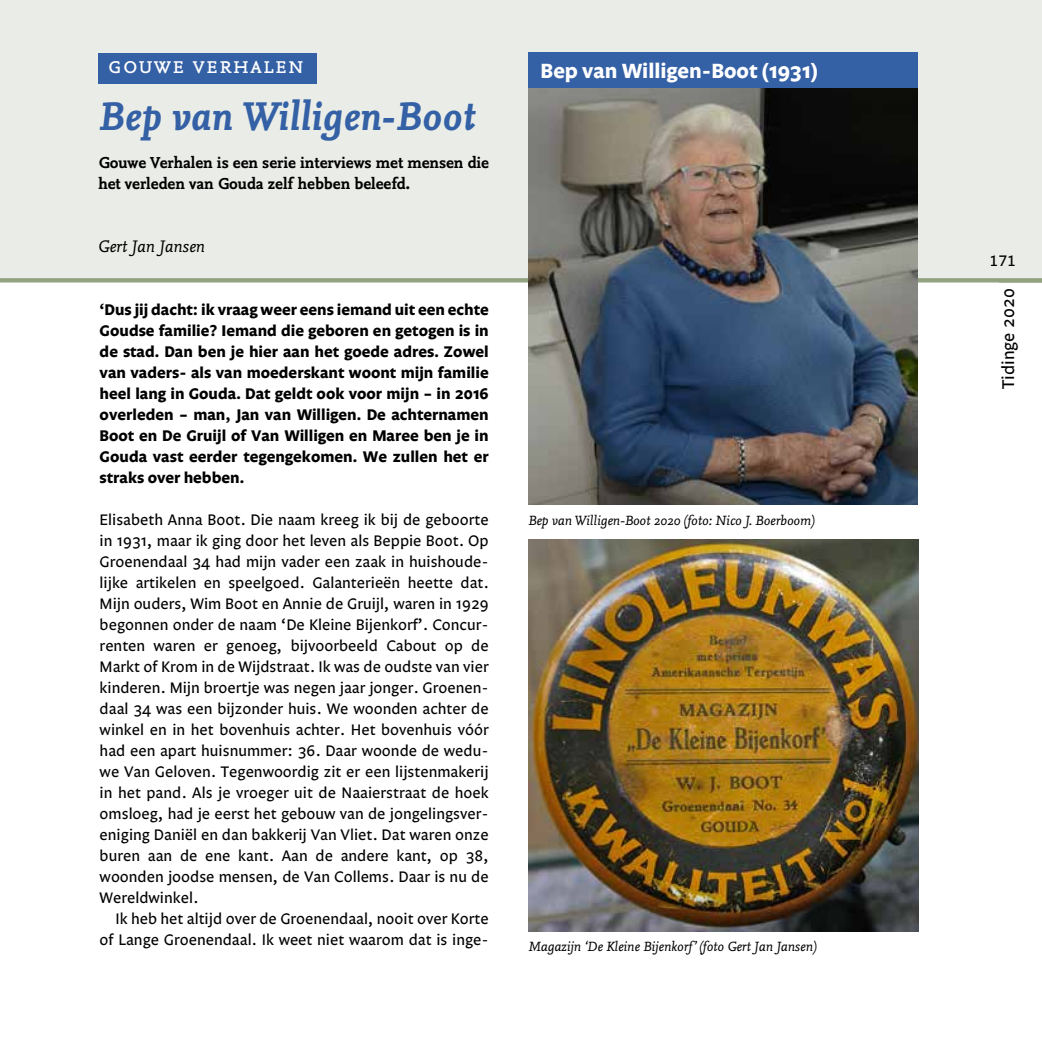
<style>
.page{position:relative;width:1042px;height:1042px;background:#fff}
.page>*{position:absolute;margin:0;border:0;box-sizing:border-box;transform-origin:0 0}
.t1{font:italic 700 42px "Nexus Mix";color:#3460a5}
.t2{font:24.5px "Nexus Mix Regular SC";letter-spacing:.05em;color:#fff}
.t3{font:700 21px "Legato One";color:#fff}
.t4{font:italic 17.5px "Nexus Mix";color:#000}
.t5{font:17.5px "Legato One";color:#000}
.t6{font:700 16.62px/21px "Nexus Mix";color:#000}
.t7{font:15.75px/21px "Legato One";color:#000;text-align:justify}
.t8{font:700 15.75px/21px "Legato One";color:#000;text-align:justify}
.t9{font:15.75px "Legato One TF";color:#000}
.t10{font:italic 14px "Nexus Mix";color:#000}
</style>
<div class="page">
<div style="left:999px;top:278px;width:43px;height:5px;background:#a8b499"></div>
<div style="left:0;top:0;width:1042px;height:280px;background:#eaede7"></div>
<svg style="left:0;top:278px;width:1042px;height:4px;background:#96a484"></svg>
<img style="left:528px;top:88px;width:389px;height:416px">
<img style="left:528px;top:539px;width:390px;height:392px">
<div style="left:98px;top:54px;width:219px;height:30px;background:#3460a5"></div>
<div style="left:528px;top:53px;width:390px;height:35px;background:#3460a5"></div>
<h2 class="t2" style="left:108px;top:49px;width:196px">gouwe verhalen</h2>
<h1 class="t1" style="left:98px;top:90px;width:378px">Bep van Willigen-Boot</h1>
<p class="t6" style="left:98px;top:152px;width:392px">Gouwe Verhalen is een serie interviews met mensen die het verleden van Gouda zelf hebben beleefd.</p>
<p class="t4" style="left:98px;top:235px;width:108px">Gert Jan Jansen</p>
<p class="t8" style="left:100px;top:300px;width:391px">‘Dus jij dacht: ik vraag weer eens iemand uit een echte Goudse familie? Iemand die geboren en getogen is in de stad. Dan ben je hier aan het goede adres. Zowel van vaders- als van moederskant woont mijn familie heel lang in Gouda. Dat geldt ook voor mijn – in 2016 overleden – man, Jan van Willigen. De achternamen Boot en De Gruijl of Van Willigen en Maree ben je in Gouda vast eerder tegengekomen. We zullen het er straks over hebben.</p>
<p class="t7" style="left:100px;top:510px;width:391px">Elisabeth Anna Boot. Die naam kreeg ik bij de geboorte in 1931, maar ik ging door het leven als Beppie Boot. Op Groenendaal 34 had mijn vader een zaak in huishoude&shy;lijke artikelen en speelgoed. Galanterieën heette dat.<br>Mijn ouders, Wim Boot en Annie de Gruijl, waren in 1929 begonnen onder de naam ‘De Kleine Bijenkorf’. Concur&shy;renten waren er genoeg, bijvoorbeeld Cabout op de Markt of Krom in de Wijdstraat. Ik was de oudste van vier kinderen. Mijn broertje was negen jaar jonger. Groenen&shy;daal 34 was een bijzonder huis. We woonden achter de winkel en in het bovenhuis achter. Het bovenhuis vóór had een apart huisnummer: 36. Daar woonde de wedu&shy;we Van Geloven. Tegenwoordig zit er een lijstenmakerij in het pand. Als je vroeger uit de Naaierstraat de hoek omsloeg, had je eerst het gebouw van de jongelingsver&shy;eniging Daniël en dan bakkerij Van Vliet. Dat waren onze buren aan de ene kant. Aan de andere kant, op 38, woonden joodse mensen, de Van Collems. Daar is nu de Wereldwinkel.</p>
<p class="t7" style="left:100px;top:909px;width:391px;text-align:right">Ik heb het altijd over de Groenendaal, nooit over Korte of Lange Groenendaal. Ik weet niet waarom dat is inge-</p>
<h3 class="t3" style="left:541px;top:59px;width:279px">Bep van Willigen-Boot (1931)</h3>
<p class="t10" style="left:528px;top:512px;width:287px">Bep van Willigen-Boot 2020 (foto: Nico J. Boerboom)</p>
<p class="t10" style="left:528px;top:937px;width:289px">Magazijn ‘De Kleine Bijenkorf’ (foto Gert Jan Jansen)</p>
<p class="t9" style="left:989px;top:252px;width:28px">171</p>
<p class="t5" style="left:998px;top:389px;width:102px;rotate:-90deg">Tidinge 2020</p>
</div>
